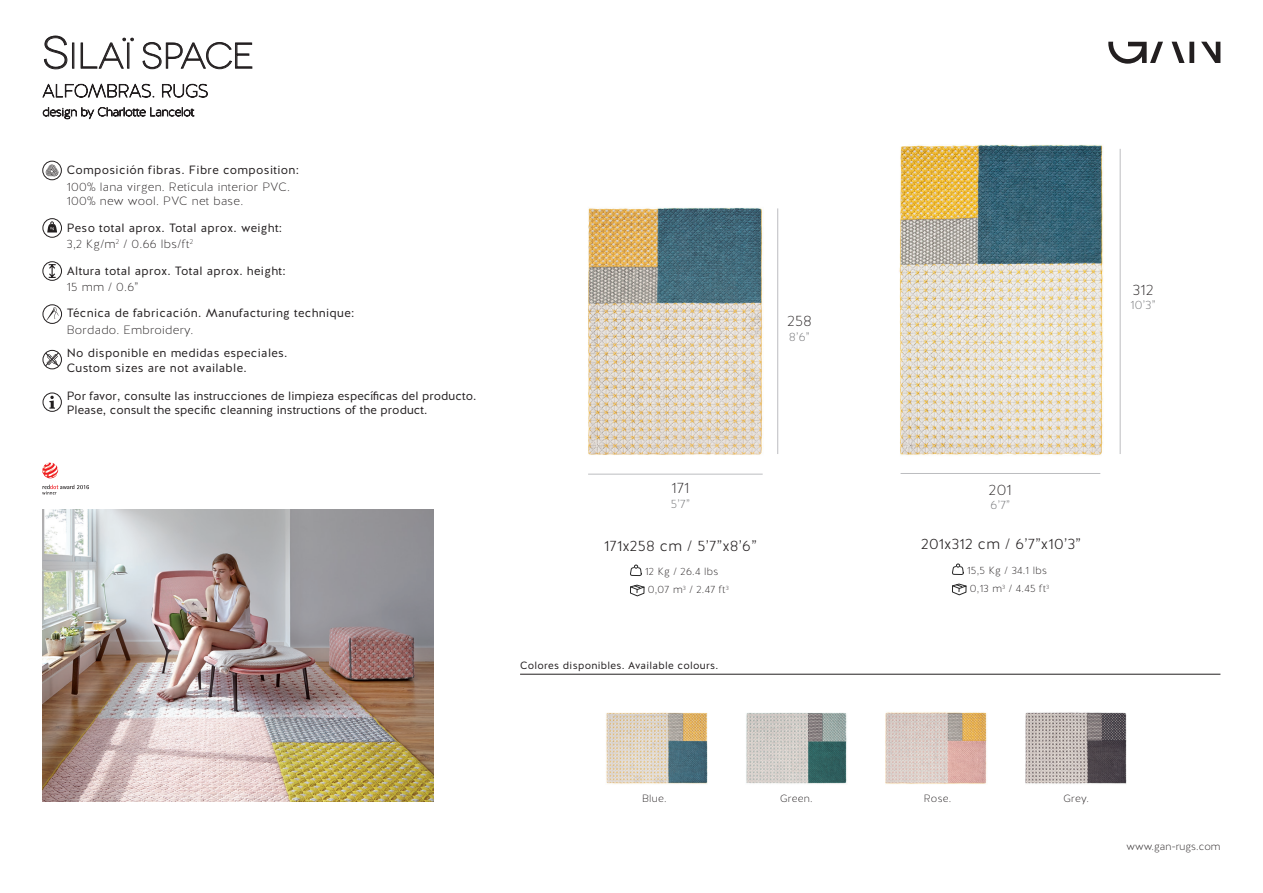
<style>
.page{position:relative;width:1263px;height:893px;background:#fff}
.page>*{position:absolute;margin:0;border:0;box-sizing:border-box;transform-origin:0 0}
.titulo_1{font:300 36px "Novecentowide";letter-spacing:-.005em;color:#231f20}
.textos{font:300 15px "Halis GR";letter-spacing:.025em;color:#231f20}
.cotas{font:200 15px "Halis GR";letter-spacing:.025em;color:#231f20}
.textos_negrita{font:12px "Halis GR";letter-spacing:.025em;color:#231f20}
.textos-2{font:12px "Halis GR";color:#231f20}
.textos-3{font:200 12px "Halis GR";letter-spacing:.025em;color:#231f20}
.cotas-2{font:200 12px "Halis GR";color:#6c6d70}
.textos-4{font:200 10.5px "Halis GR";letter-spacing:.025em;color:#231f20}
.textos_negrita-2{font:10.5px "Halis GR";letter-spacing:.025em;color:#231f20}
.textos-5{font:200 10.5px "Halis GR";color:#231f20}
.s1{font-size:45px}
</style>
<div class="page">
<svg style="left:49px;top:396px;width:6px;height:13px"></svg>
<div style="left:43px;top:393px;width:19px;height:19px;border:1px solid #231f20;border-radius:50%"></div>
<svg style="left:1108px;top:42px;width:112px;height:22px"></svg>
<svg style="left:46px;top:165px;width:12px;height:11px"></svg>
<div style="left:43px;top:161px;width:19px;height:19px;border:1px solid #231f20;border-radius:50%"></div>
<svg style="left:47px;top:221px;width:10px;height:11px"></svg>
<div style="left:43px;top:218px;width:19px;height:19px;border:1px solid #231f20;border-radius:50%"></div>
<svg style="left:48px;top:264px;width:8px;height:14px"></svg>
<div style="left:43px;top:261px;width:19px;height:20px;border:1px solid #231f20;border-radius:50%"></div>
<svg style="left:47px;top:307px;width:12px;height:13px"></svg>
<div style="left:43px;top:305px;width:19px;height:19px;border:1px solid #231f20;border-radius:50%"></div>
<hr style="left:520px;top:674px;width:700px;height:1px;background:#231f20">
<svg style="left:42px;top:463px;width:16px;height:15px"></svg>
<svg style="left:42px;top:485px;width:47px;height:10px"></svg>
<img style="left:588px;top:208px;width:175px;height:247px">
<img style="left:899px;top:145px;width:204px;height:310px">
<img style="left:43px;top:510px;width:390px;height:291px">
<img style="left:606px;top:712px;width:102px;height:72px">
<img style="left:746px;top:713px;width:101px;height:71px">
<img style="left:885px;top:712px;width:102px;height:72px">
<img style="left:1025px;top:712px;width:102px;height:72px">
<svg style="left:44px;top:35px;width:24px;height:35px"></svg>
<div style="left:72px;top:43px;width:2px;height:26px;border:1px solid #231f20"></div>
<svg style="left:80px;top:38px;width:54px;height:31px"></svg>
<div style="left:127px;top:43px;width:2px;height:26px;border:1px solid #231f20"></div>
<svg style="left:142px;top:42px;width:111px;height:27px"></svg>
<svg style="left:43px;top:84px;width:111px;height:14px"></svg>
<svg style="left:162px;top:84px;width:46px;height:14px"></svg>
<svg style="left:43px;top:107px;width:151px;height:12px"></svg>
<div style="left:43px;top:350px;width:19px;height:19px;border:1px solid #231f20;border-radius:50%"></div>
<svg style="left:44px;top:352px;width:16px;height:15px"></svg>
<svg style="left:630px;top:565px;width:12px;height:11px"></svg>
<svg style="left:630px;top:585px;width:14px;height:11px"></svg>
<svg style="left:952px;top:564px;width:12px;height:11px"></svg>
<svg style="left:952px;top:584px;width:14px;height:11px"></svg>
<hr style="left:588px;top:474px;width:175px;height:1px;background:#bcbdc0">
<hr style="left:900px;top:473px;width:200px;height:1px;background:#bcbdc0">
<hr style="left:777px;top:208px;width:1px;height:246px;background:#bcbdc0">
<hr style="left:1120px;top:149px;width:1px;height:305px;background:#bcbdc0">
<p class="titulo_1" style="left:43px;top:35px;width:213px"><span class="s1">S</span>ILAÏ SPACE</p>
<p class="textos_negrita" style="left:67px;top:162px;width:234px">Composición fibras. Fibre composition:</p>
<p class="textos-3" style="left:67px;top:179px;width:225px">100% lana virgen. Retícula interior PVC.</p>
<p class="textos-3" style="left:67px;top:194px;width:178px">100% new wool. PVC net base.</p>
<p class="textos_negrita" style="left:67px;top:220px;width:217px">Peso total aprox. Total aprox. weight:</p>
<p class="textos_negrita" style="left:67px;top:263px;width:221px">Altura total aprox. Total aprox. height:</p>
<p class="textos_negrita" style="left:67px;top:305px;width:289px">Técnica de fabricación. Manufacturing technique:</p>
<p class="textos-3" style="left:67px;top:237px;width:128px">3,2 Kg/m<sup>2</sup> / 0.66 lbs/ft<sup>2</sup></p>
<p class="textos-3" style="left:67px;top:280px;width:73px">15 mm / 0.6”</p>
<p class="textos-3" style="left:67px;top:323px;width:128px">Bordado. Embroidery.</p>
<p class="textos_negrita" style="left:67px;top:345px;width:222px">No disponible en medidas especiales.</p>
<p class="textos_negrita" style="left:67px;top:360px;width:182px">Custom sizes are not available.</p>
<p class="textos-2" style="left:67px;top:388px;width:411px">Por favor, consulte las instrucciones de limpieza específicas del producto.</p>
<p class="textos-2" style="left:67px;top:402px;width:362px">Please, consult the specific cleanning instructions of the product.</p>
<p class="cotas" style="left:672px;top:479px;width:19px">171</p>
<p class="cotas-2" style="left:671px;top:496px;width:21px">5’7”</p>
<p class="cotas" style="left:787px;top:312px;width:26px">258</p>
<p class="cotas-2" style="left:789px;top:329px;width:22px">8’6”</p>
<p class="cotas" style="left:989px;top:480px;width:24px">201</p>
<p class="cotas-2" style="left:990px;top:498px;width:21px">6’7”</p>
<p class="textos" style="left:604px;top:536px;width:154px">171x258 cm / 5’7”x8’6”</p>
<p class="textos" style="left:921px;top:535px;width:161px">201x312 cm / 6’7”x10’3”</p>
<p class="textos-4" style="left:645px;top:565px;width:75px">12 Kg / 26.4 lbs</p>
<p class="textos-4" style="left:648px;top:583px;width:83px">0,07 m<sup>3</sup> / 2.47 ft<sup>3</sup></p>
<p class="textos_negrita-2" style="left:520px;top:658px;width:200px">Colores disponibles. Available colours.</p>
<p class="textos-4" style="left:967px;top:564px;width:81px">15,5 Kg / 34.1 lbs</p>
<p class="textos-4" style="left:970px;top:582px;width:81px">0,13 m<sup>3</sup> / 4.45 ft<sup>3</sup></p>
<p class="cotas" style="left:1133px;top:280px;width:22px">312</p>
<p class="cotas-2" style="left:1130px;top:298px;width:27px">10’3”</p>
<p class="textos-4" style="left:642px;top:791px;width:26px">Blue.</p>
<p class="textos-4" style="left:780px;top:791px;width:34px">Green.</p>
<p class="textos-4" style="left:924px;top:791px;width:29px">Rose.</p>
<p class="textos-4" style="left:1063px;top:791px;width:27px">Grey.</p>
<p class="textos-5" style="left:1126px;top:840px;width:95px">www.gan-rugs.com</p>
</div>
